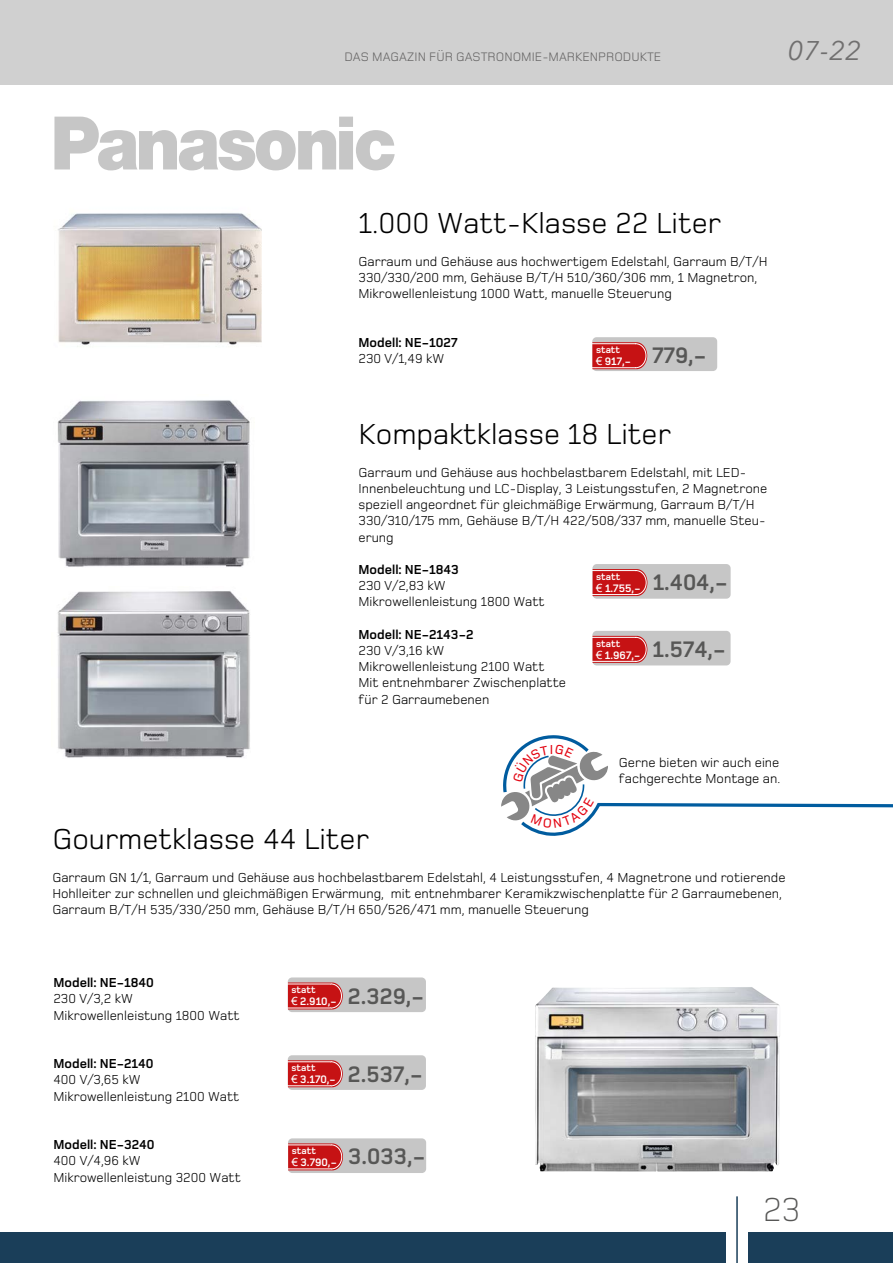
<style>
.page{position:relative;width:893px;height:1263px;background:#fff}
.page>*{position:absolute;margin:0;border:0;box-sizing:border-box;transform-origin:0 0}
.t1{font:300 34.5px "Foundry Monoline W04";color:#575756}
.t2{font:30px "Foundry Monoline W04";color:#000}
.t3{font:italic 27px "Avenir Next";color:#706f6f}
.t4{font:13.5px/16.2px "Foundry Monoline W04";color:#000}
.t5{font:700 13.5px "Foundry Monoline W04";color:#000}
.t6{font:500 13.5px "Foundry Monoline W04";color:#e30613}
.t7{font:12.75px "Foundry Monoline W04";color:#646363}
.t8{font:700 11.25px "Foundry Monoline W04";color:#fff}
.t9{font:700 9.75px "Foundry Monoline W04";color:#fff}
.s1{font-family:"Arial";font-weight:400}
.s2{font-size:23.25px;color:#575756}
</style>
<div class="page">
<div style="left:0;top:0;width:893px;height:85px;background:#d0d0d0"></div>
<div style="left:0;top:1231px;width:726px;height:32px;background:#1a3e59"></div>
<div style="left:748px;top:1231px;width:145px;height:32px;background:#1a3e59"></div>
<hr style="left:736px;top:1196px;width:2px;height:67px;background:#1a3e59">
<svg style="left:54px;top:117px;width:341px;height:53px"></svg>
<img style="left:58px;top:213px;width:204px;height:134px">
<img style="left:535px;top:987px;width:245px;height:184px">
<img style="left:57px;top:400px;width:193px;height:167px">
<img style="left:57px;top:591px;width:193px;height:167px">
<div style="left:592px;top:564px;width:139px;height:35px;background:#c6c6c6;border-radius:4px"></div>
<svg style="left:592px;top:569px;width:55px;height:27px"></svg>
<div style="left:592px;top:631px;width:139px;height:34px;background:#c6c6c6;border-radius:4px"></div>
<svg style="left:592px;top:636px;width:55px;height:27px"></svg>
<div style="left:288px;top:977px;width:138px;height:35px;background:#c6c6c6;border-radius:4px"></div>
<svg style="left:287px;top:982px;width:56px;height:27px"></svg>
<div style="left:288px;top:1055px;width:138px;height:35px;background:#c6c6c6;border-radius:4px"></div>
<svg style="left:287px;top:1060px;width:56px;height:27px"></svg>
<div style="left:288px;top:1138px;width:138px;height:35px;background:#c6c6c6;border-radius:4px"></div>
<svg style="left:288px;top:1143px;width:55px;height:27px"></svg>
<div style="left:592px;top:337px;width:125px;height:34px;background:#c6c6c6;border-radius:4px"></div>
<svg style="left:592px;top:342px;width:55px;height:27px"></svg>
<svg style="left:501px;top:735px;width:392px;height:101px"></svg>
<p class="t7" style="left:344px;top:48px;width:318px">DAS MAGAZIN FÜR GASTRONOMIE-MARKENPRODUKTE</p>
<h3 class="t3" style="left:788px;top:28px;width:75px">07-22</h3>
<h2 class="t2" style="left:358px;top:203px;width:364px">1.000 Watt-Klasse 22 Liter</h2>
<p class="t4" style="left:358px;top:252px;width:411px">Garraum und Gehäuse aus hochwertigem Edelstahl, Garraum B/T/H<br>330/330/200 mm, Gehäuse B/T/H 510/360/306 mm, 1 Magnetron,<br>Mikrowellenleistung 1000 Watt, manuelle Steuerung</p>
<p class="t5" style="left:358px;top:333px;width:101px">Modell: NE-1027</p>
<p class="t4" style="left:358px;top:349px;width:87px">230 V/1,49 kW</p>
<p class="t9" style="left:596px;top:343px;width:26px">statt</p>
<p class="t8" style="left:596px;top:353px;width:112px"><span class="s1">€</span> 917,- <span class="s2">779,-</span></p>
<h2 class="t2" style="left:358px;top:414px;width:314px">Kompaktklasse 18 Liter</h2>
<p class="t4" style="left:358px;top:463px;width:410px">Garraum und Gehäuse aus hochbelastbarem Edelstahl, mit LED-Innenbeleuchtung und LC-Display, 3 Leistungsstufen, 2 Magnetrone speziell angeordnet für gleichmäßige Erwärmung, Garraum B/T/H 330/310/175 mm, Gehäuse B/T/H 422/508/337 mm, manuelle Steu&shy;erung</p>
<p class="t5" style="left:358px;top:560px;width:102px">Modell: NE-1843</p>
<p class="t4" style="left:358px;top:577px;width:188px">230 V/2,83 kW<br>Mikrowellenleistung 1800 Watt</p>
<p class="t5" style="left:358px;top:625px;width:116px">Modell: NE-2143-2</p>
<p class="t4" style="left:358px;top:641px;width:209px">230 V/3,16 kW<br>Mikrowellenleistung 2100 Watt<br>Mit entnehmbarer Zwischenplatte für 2 Garraumebenen</p>
<p class="t9" style="left:596px;top:570px;width:26px">statt</p>
<p class="t8" style="left:596px;top:580px;width:133px"><span class="s1">€</span> 1.755,- <span class="s2">1.404,-</span></p>
<p class="t9" style="left:596px;top:637px;width:26px">statt</p>
<p class="t8" style="left:596px;top:647px;width:131px"><span class="s1">€</span> 1.967,- <span class="s2">1.574,-</span></p>
<p class="t6" style="left:550px;top:740px;width:5px">I</p>
<p class="t4" style="left:619px;top:754px;width:163px">Gerne bieten wir auch eine fachgerechte Montage an.</p>
<h2 class="t2" style="left:52px;top:818px;width:318px">Gourmetklasse 44 Liter</h2>
<p class="t4" style="left:52px;top:868px;width:735px">Garraum GN 1/1, Garraum und Gehäuse aus hochbelastbarem Edelstahl, 4 Leistungsstufen, 4 Magnetrone und rotierende<br>Hohlleiter zur schnellen und gleichmäßigen Erwärmung, mit entnehmbarer Keramikzwischenplatte für 2 Garraumebenen,<br>Garraum B/T/H 535/330/250 mm, Gehäuse B/T/H 650/526/471 mm, manuelle Steuerung</p>
<p class="t5" style="left:53px;top:973px;width:102px">Modell: NE-1840</p>
<p class="t4" style="left:53px;top:990px;width:188px">230 V/3,2 kW<br>Mikrowellenleistung 1800 Watt</p>
<p class="t5" style="left:53px;top:1054px;width:102px">Modell: NE-2140</p>
<p class="t4" style="left:53px;top:1071px;width:188px">400 V/3,65 kW<br>Mikrowellenleistung 2100 Watt</p>
<p class="t5" style="left:53px;top:1135px;width:103px">Modell: NE-3240</p>
<p class="t4" style="left:53px;top:1152px;width:189px">400 V/4,96 kW<br>Mikrowellenleistung 3200 Watt</p>
<p class="t9" style="left:292px;top:983px;width:26px">statt</p>
<p class="t8" style="left:292px;top:994px;width:134px"><span class="s1">€</span> 2.910,- <span class="s2">2.329,-</span></p>
<p class="t9" style="left:292px;top:1061px;width:26px">statt</p>
<p class="t8" style="left:292px;top:1071px;width:133px"><span class="s1">€</span> 3.170,- <span class="s2">2.537,-</span></p>
<p class="t9" style="left:292px;top:1144px;width:26px">statt</p>
<p class="t8" style="left:292px;top:1155px;width:135px"><span class="s1">€</span> 3.790,- <sup>3.033,-</sup></p>
<h1 class="t1" style="left:763px;top:1186px;width:39px">23</h1>
</div>
